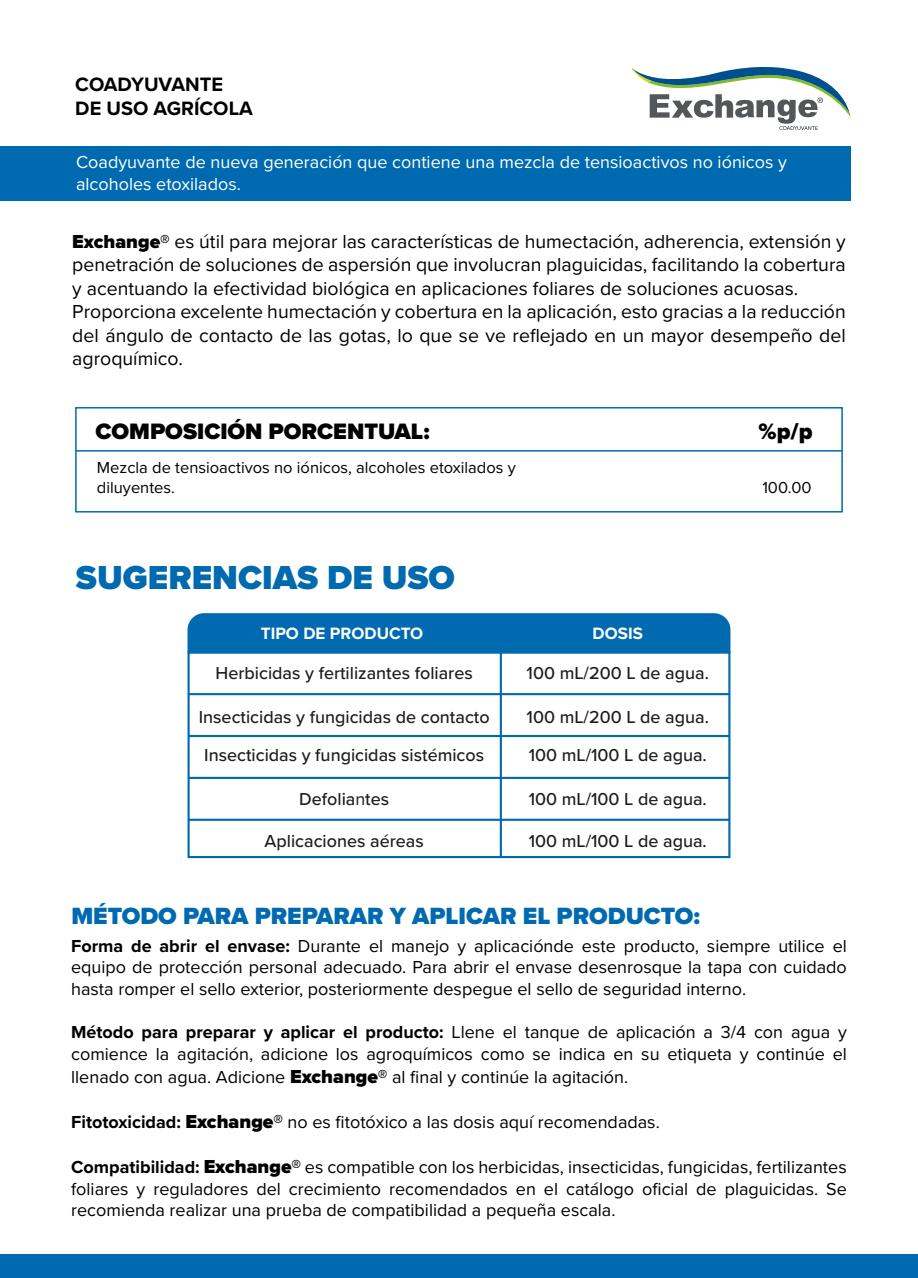
<style>
.page{position:relative;width:918px;height:1278px;background:#fff}
.page>*{position:absolute;margin:0;border:0;box-sizing:border-box;transform-origin:0 0}
.t1{font:900 34.5px "Proxima Nova";color:#006ab1}
.t2{font:900 24.3px "Proxima Nova";color:#006ab1}
.t3{font:900 23.1px "Proxima Nova";color:#000}
.t4{font:700 20.1px/24px "Proxima Nova";color:#000}
.t5{font:19.5px/23.4px "Proxima Nova";color:#000}
.t6{font:18px/21.6px "Proxima Nova";color:#000;text-align:justify}
.t7{font:500 18px/38.2px "Proxima Nova";color:#1d1d1b}
.t8{font:18px/21.6px "Proxima Nova";color:#fff}
.t9{font:700 17.1px "Proxima Nova";color:#fff}
.t10{font:16.5px/19.8px "Proxima Nova";color:#000}
.s1{font-weight:900}
.s2{font-weight:400}
.s3{font-weight:700}
.s4{font-weight:900;font-size:19.5px}
</style>
<div class="page">
<div style="left:75px;top:407px;width:768px;height:105px;border:2px solid #006ab1"></div>
<hr style="left:76px;top:450px;width:766px;height:1px;background:#006ab1">
<div style="left:0;top:1253px;width:918px;height:24px;background:#006ab1"></div>
<svg style="left:631px;top:67px;width:220px;height:63px"></svg>
<div style="left:0;top:146px;width:851px;height:54px;background:#006ab1"></div>
<div style="left:188px;top:651px;width:542px;height:206px;background:#fff;border:2px solid #006ab1"></div>
<div style="left:187px;top:613px;width:544px;height:41px;background:#006ab1"></div>
<hr style="left:189px;top:651px;width:540px;height:2px;background:#006ab1">
<hr style="left:189px;top:693px;width:540px;height:2px;background:#006ab1">
<hr style="left:189px;top:734px;width:540px;height:3px;background:#006ab1">
<hr style="left:189px;top:776px;width:540px;height:2px;background:#006ab1">
<hr style="left:189px;top:818px;width:540px;height:2px;background:#006ab1">
<hr style="left:500px;top:652px;width:2px;height:204px;background:#006ab1">
<p class="t4" style="left:75px;top:72px;width:179px">COADYUVANTE<br>DE USO AGRÍCOLA</p>
<p class="t8" style="left:76px;top:150px;width:712px">Coadyuvante de nueva generación que contiene una mezcla de tensioactivos no iónicos y alcoholes etoxilados.</p>
<p class="t5" style="left:72px;top:229px;width:775px"><span class="s1">Exchange®</span> es útil para mejorar las características de humectación, adherencia, extensión y penetración de soluciones de aspersión que involucran plaguicidas, facilitando la cobertura y acentuando la efectividad biológica en aplicaciones foliares de soluciones acuosas.<br>Proporciona excelente humectación y cobertura en la aplicación, esto gracias a la reducción del ángulo de contacto de las gotas, lo que se ve reflejado en un mayor desempeño del agroquímico.</p>
<p class="t3" style="left:95px;top:414px;width:336px">COMPOSICIÓN PORCENTUAL:</p>
<p class="t3" style="left:759px;top:414px;width:55px">%p/p</p>
<p class="t10" style="left:97px;top:456px;width:420px">Mezcla de tensioactivos no iónicos, alcoholes etoxilados y diluyentes.</p>
<p class="t10" style="left:762px;top:477px;width:51px">100.00</p>
<h1 class="t1" style="left:76px;top:552px;width:381px">SUGERENCIAS DE USO</h1>
<p class="t9" style="left:261px;top:620px;width:164px">TIPO DE PRODUCTO</p>
<p class="t9" style="left:593px;top:620px;width:52px">DOSIS</p>
<p class="t7" style="left:216px;top:653px;width:259px">Herbicidas y fertilizantes foliares</p>
<p class="t7" style="left:527px;top:653px;width:184px">100 mL/200 L de agua.</p>
<p class="t7" style="left:527px;top:697px;width:184px">100 mL/200 L de agua.<br>100 mL/100 L de agua.</p>
<p class="t7" style="left:529px;top:779px;width:180px">100 mL/100 L de agua.</p>
<p class="t7" style="left:529px;top:820px;width:180px">100 mL/100 L de agua.</p>
<p class="t7" style="left:199px;top:697px;width:292px;text-align:center">Insecticidas y fungicidas de contacto<br>Insecticidas y fungicidas sistémicos</p>
<p class="t7" style="left:299px;top:779px;width:91px">Defolia<span class="s2">n</span>tes</p>
<p class="t7" style="left:265px;top:820px;width:161px">Aplicaciones aéreas</p>
<h2 class="t2" style="left:71px;top:898px;width:630px">MÉTODO PARA PREPARAR Y APLICAR EL PRODUCTO:</h2>
<p class="t6" style="left:71px;top:933px;width:777px"><span class="s3">Forma de abrir el envase:</span> Durante el manejo y aplicaciónde este producto, siempre utilice el equipo de protección personal adecuado. Para abrir el envase desenrosque la tapa con cuidado hasta romper el sello exterior, posteriormente despegue el sello de seguridad interno.</p>
<p class="t6" style="left:71px;top:1020px;width:777px"><span class="s3">Método para preparar y aplicar el producto:</span> Llene el tanque de aplicación a 3/4 con agua y comience la agitación, adicione los agroquímicos como se indica en su etiqueta y continúe el</p>
<p class="t6" style="left:71px;top:1065px;width:559px">llenado con agua. Adicione <span class="s4">Exchange®</span> al final y continúe la agitación.</p>
<p class="t6" style="left:71px;top:1110px;width:590px"><span class="s3">Fitotoxicidad:</span> <span class="s4">Exchange®</span> no es fitotóxico a las dosis aquí recomendadas.</p>
<p class="t6" style="left:71px;top:1155px;width:777px"><span class="s3">Compatibilidad:</span> <span class="s4">Exchange®</span> es compatible con los herbicidas, insecticidas, fungicidas, fertilizantes foliares y reguladores del crecimiento recomendados en el catálogo oficial de plaguicidas. Se recomienda realizar una prueba de compatibilidad a pequeña escala.</p>
</div>
